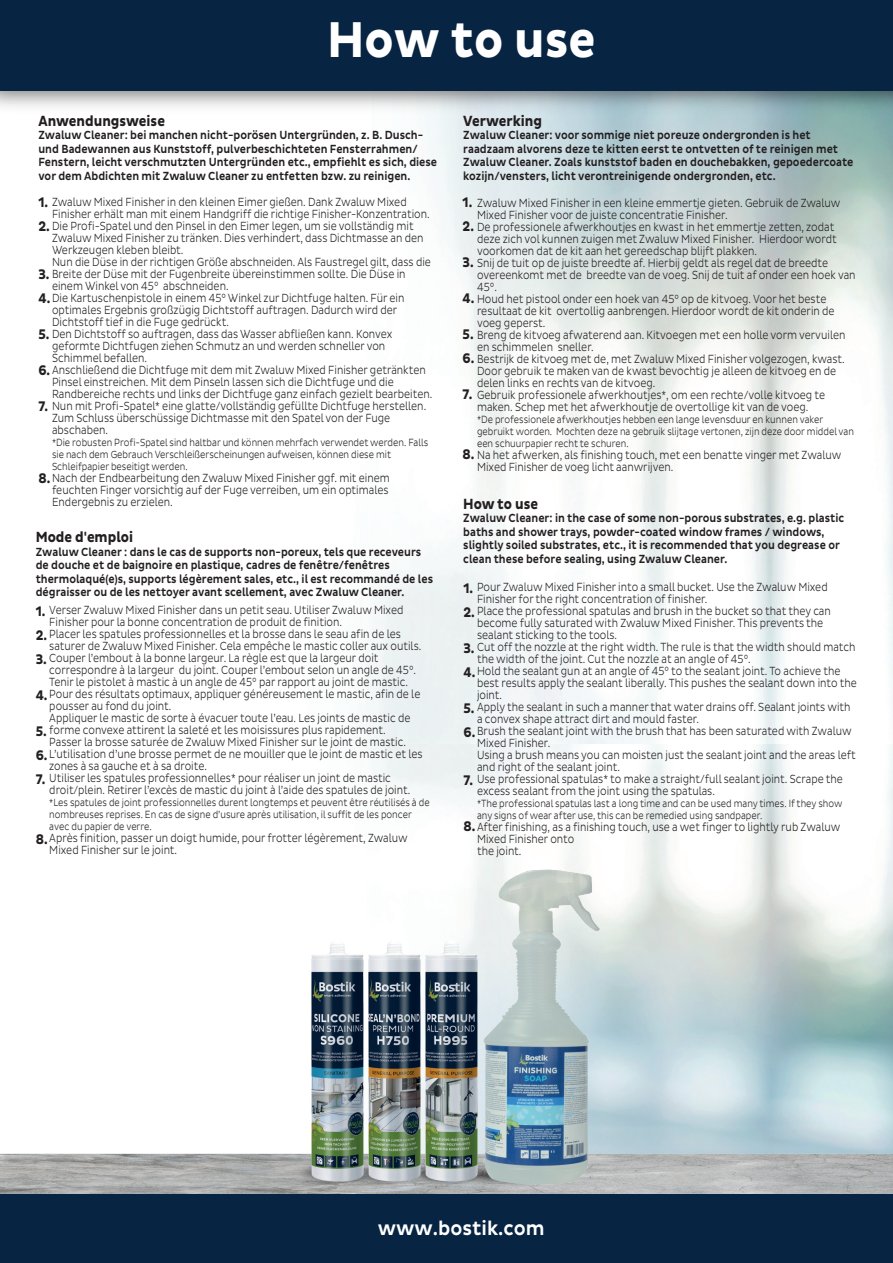
<style>
.page{position:relative;width:893px;height:1263px;background:#fff}
.page>*{position:absolute;margin:0;border:0;box-sizing:border-box;transform-origin:0 0}
.t1{font:700 51.15px "Bostik";color:#fff;scale:.88 1}
.t2{font:500 20.25px "Bostik";color:#fff;scale:.9 1}
.t3{font:700 15px "Bostik";color:#231f20;scale:.85 1}
.t4{font:700 14.1px/24px "Bostik";color:#231f20;scale:.85 1}
.t5{font:300 12px/12px "Bostik";color:#231f20;scale:.8 1}
.t6{font:500 12px/13.5px "Bostik";color:#231f20;scale:.85 1}
.t7{font:300 10.5px/12px "Bostik Office";color:#231f20;scale:.8 1}
</style>
<div class="page">
<img style="left:0;top:743px;width:893px;height:451px">
<img style="left:0;top:90px;width:893px;height:30px">
<div style="left:0;top:0;width:893px;height:90px;background:#072442"></div>
<div style="left:0;top:1194px;width:893px;height:69px;background:#072442"></div>
<img style="left:471px;top:860px;width:142px;height:334px">
<svg style="left:293px;top:1161px;width:78px;height:24px"></svg>
<img style="left:305px;top:934px;width:57px;height:255px">
<img style="left:362px;top:934px;width:58px;height:255px">
<img style="left:420px;top:934px;width:64px;height:255px">
<h1 class="t1" style="left:327px;top:11px;width:307px">How to use</h1>
<p class="t3" style="left:38px;top:112px;width:150px">Anwendungsweise</p>
<p class="t6" style="left:38px;top:129px;width:471px">Zwaluw Cleaner: bei manchen nicht-porösen Untergründen, z. B. Dusch&shy;und Badewannen aus Kunststoff, pulverbeschichteten Fensterrahmen/ Fenstern, leicht verschmutzten Untergründen etc., empfiehlt es sich, diese vor dem Abdichten mit Zwaluw Cleaner zu entfetten bzw. zu reinigen.</p>
<p class="t5" style="left:52px;top:196px;width:477px">Zwaluw Mixed Finisher in den kleinen Eimer gießen. Dank Zwaluw Mixed Finisher erhält man mit einem Handgriff die richtige Finisher-Konzentration.<br>Die Profi-Spatel und den Pinsel in den Eimer legen, um sie vollständig mit Zwaluw Mixed Finisher zu tränken. Dies verhindert, dass Dichtmasse an den Werkzeugen kleben bleibt.<br>Nun die Düse in der richtigen Größe abschneiden. Als Faustregel gilt, dass die Breite der Düse mit der Fugenbreite übereinstimmen sollte. Die Düse in einem Winkel von 45° abschneiden.<br>Die Kartuschenpistole in einem 45° Winkel zur Dichtfuge halten. Für ein optimales Ergebnis großzügig Dichtstoff auftragen. Dadurch wird der Dichtstoff tief in die Fuge gedrückt.<br>Den Dichtstoff so auftragen, dass das Wasser abfließen kann. Konvex geformte Dichtfugen ziehen Schmutz an und werden schneller von Schimmel befallen.<br>Anschließend die Dichtfuge mit dem mit Zwaluw Mixed Finisher getränkten Pinsel einstreichen. Mit dem Pinseln lassen sich die Dichtfuge und die Randbereiche rechts und links der Dichtfuge ganz einfach gezielt bearbeiten.<br>Nun mit Profi-Spatel* eine glatte/vollständig gefüllte Dichtfuge herstellen.<br>Zum Schluss überschüssige Dichtmasse mit den Spatel von der Fuge abschaben.</p>
<p class="t7" style="left:52px;top:437px;width:472px">*Die robusten Profi-Spatel sind haltbar und können mehrfach verwendet werden. Falls sie nach dem Gebrauch Verschleißerscheinungen aufweisen, können diese mit<br>Schleifpapier beseitigt werden.</p>
<p class="t5" style="left:52px;top:472px;width:424px;text-align:justify">Nach der Endbearbeitung den Zwaluw Mixed Finisher ggf. mit einem feuchten Finger vorsichtig auf der Fuge verreiben, um ein optimales Endergebnis zu erzielen.</p>
<p class="t4" style="left:38px;top:191px;width:15px">1.<br>2.</p>
<p class="t4" style="left:38px;top:263px;width:16px">3.<br>4.</p>
<p class="t4" style="left:38px;top:323px;width:15px">5.</p>
<p class="t4" style="left:38px;top:359px;width:15px">6.</p>
<p class="t4" style="left:38px;top:395px;width:13px">7.</p>
<p class="t4" style="left:38px;top:467px;width:16px">8.</p>
<p class="t3" style="left:36px;top:529px;width:116px">Mode d'emploi</p>
<p class="t6" style="left:36px;top:545px;width:469px">Zwaluw Cleaner : dans le cas de supports non-poreux, tels que receveurs de douche et de baignoire en plastique, cadres de fenêtre/fenêtres thermolaqué(e)s, supports légèrement sales, etc., il est recommandé de les dégraisser ou de les nettoyer avant scellement, avec Zwaluw Cleaner.</p>
<p class="t5" style="left:49px;top:604px;width:468px">Verser Zwaluw Mixed Finisher dans un petit seau. Utiliser Zwaluw Mixed Finisher pour la bonne concentration de produit de finition.<br>Placer les spatules professionnelles et la brosse dans le seau afin de les saturer de Zwaluw Mixed Finisher. Cela empêche le mastic coller aux outils.<br>Couper l’embout à la bonne largeur. La règle est que la largeur doit correspondre à la largeur du joint. Couper l’embout selon un angle de 45°.<br>Tenir le pistolet à mastic à un angle de 45° par rapport au joint de mastic.<br>Pour des résultats optimaux, appliquer généreusement le mastic, afin de le pousser au fond du joint.<br>Appliquer le mastic de sorte à évacuer toute l’eau. Les joints de mastic de forme convexe attirent la saleté et les moisissures plus rapidement.<br>Passer la brosse saturée de Zwaluw Mixed Finisher sur le joint de mastic.<br>L’utilisation d’une brosse permet de ne mouiller que le joint de mastic et les zones à sa gauche et à sa droite.<br>Utiliser les spatules professionnelles* pour réaliser un joint de mastic droit/plein. Retirer l’excès de mastic du joint à l’aide des spatules de joint.</p>
<p class="t7" style="left:49px;top:797px;width:477px">*Les spatules de joint professionnelles durent longtemps et peuvent être réutilisés à de nombreuses reprises. En cas de signe d’usure après utilisation, il suffit de les poncer avec du papier de verre.</p>
<p class="t5" style="left:49px;top:832px;width:450px">Après finition, passer un doigt humide, pour frotter légèrement, Zwaluw<br>Mixed Finisher sur le joint.</p>
<p class="t4" style="left:36px;top:600px;width:15px;text-align:justify">1.<br>2.<br>3.</p>
<p class="t4" style="left:36px;top:684px;width:16px">4.</p>
<p class="t4" style="left:36px;top:720px;width:15px;text-align:justify">5.<br>6.<br>7.</p>
<p class="t4" style="left:36px;top:828px;width:16px">8.</p>
<p class="t3" style="left:463px;top:112px;width:94px">Verwerking</p>
<p class="t6" style="left:463px;top:129px;width:461px">Zwaluw Cleaner: voor sommige niet poreuze ondergronden is het raadzaam alvorens deze te kitten eerst te ontvetten of te reinigen met Zwaluw Cleaner. Zoals kunststof baden en douchebakken, gepoedercoate kozijn/vensters, licht verontreinigende ondergronden, etc.</p>
<p class="t4" style="left:463px;top:191px;width:15px">1.<br>2.</p>
<p class="t4" style="left:463px;top:251px;width:15px">3.</p>
<p class="t4" style="left:463px;top:287px;width:16px">4.</p>
<p class="t4" style="left:463px;top:323px;width:15px">5.<br>6.</p>
<p class="t4" style="left:463px;top:383px;width:13px">7.</p>
<p class="t5" style="left:477px;top:197px;width:475px">Zwaluw Mixed Finisher in een kleine emmertje gieten. Gebruik de Zwaluw Mixed Finisher voor de juiste concentratie Finisher.<br>De professionele afwerkhoutjes en kwast in het emmertje zetten, zodat deze zich vol kunnen zuigen met Zwaluw Mixed Finisher. Hierdoor wordt voorkomen dat de kit aan het gereedschap blijft plakken.<br>Snij de tuit op de juiste breedte af. Hierbij geldt als regel dat de breedte overeenkomt met de breedte van de voeg. Snij de tuit af onder een hoek van 45°.<br>Houd het pistool onder een hoek van 45° op de kitvoeg. Voor het beste resultaat de kit overtollig aanbrengen. Hierdoor wordt de kit onderin de voeg geperst.<br>Breng de kitvoeg afwaterend aan. Kitvoegen met een holle vorm vervuilen en schimmelen sneller.<br>Bestrijk de kitvoeg met de, met Zwaluw Mixed Finisher volgezogen, kwast.<br>Door gebruik te maken van de kwast bevochtig je alleen de kitvoeg en de delen links en rechts van de kitvoeg.<br>Gebruik professionele afwerkhoutjes*, om een rechte/volle kitvoeg te maken. Schep met het afwerkhoutje de overtollige kit van de voeg.</p>
<p class="t7" style="left:477px;top:413px;width:473px">*De professionele afwerkhoutjes hebben een lange levensduur en kunnen vaker gebruikt worden. Mochten deze na gebruik slijtage vertonen, zijn deze door middel van een schuurpapier recht te schuren.</p>
<p class="t5" style="left:477px;top:449px;width:457px">Na het afwerken, als finishing touch, met een benatte vinger met Zwaluw<br>Mixed Finisher de voeg licht aanwrijven.</p>
<p class="t4" style="left:463px;top:443px;width:16px">8.</p>
<p class="t3" style="left:463px;top:495px;width:90px">How to use</p>
<p class="t6" style="left:463px;top:512px;width:450px">Zwaluw Cleaner: in the case of some non-porous substrates, e.g. plastic baths and shower trays, powder-coated window frames / windows, slightly soiled substrates, etc., it is recommended that you degrease or clean these before sealing, using Zwaluw Cleaner.</p>
<p class="t5" style="left:477px;top:581px;width:476px">Pour Zwaluw Mixed Finisher into a small bucket. Use the Zwaluw Mixed Finisher for the right concentration of finisher.<br>Place the professional spatulas and brush in the bucket so that they can become fully saturated with Zwaluw Mixed Finisher. This prevents the sealant sticking to the tools.<br>Cut off the nozzle at the right width. The rule is that the width should match the width of the joint. Cut the nozzle at an angle of 45°.<br>Hold the sealant gun at an angle of 45° to the sealant joint. To achieve the best results apply the sealant liberally. This pushes the sealant down into the joint.<br>Apply the sealant in such a manner that water drains off. Sealant joints with a convex shape attract dirt and mould faster.<br>Brush the sealant joint with the brush that has been saturated with Zwaluw Mixed Finisher.<br>Using a brush means you can moisten just the sealant joint and the areas left and right of the sealant joint.<br>Use professional spatulas* to make a straight/full sealant joint. Scrape the excess sealant from the joint using the spatulas.</p>
<p class="t7" style="left:477px;top:797px;width:458px">*The professional spatulas last a long time and can be used many times. If they show any signs of wear after use, this can be remedied using sandpaper.</p>
<p class="t5" style="left:477px;top:821px;width:456px">After finishing, as a finishing touch, use a wet finger to lightly rub Zwaluw<br>Mixed Finisher onto<br>the joint.</p>
<p class="t4" style="left:463px;top:576px;width:15px">1.<br>2.</p>
<p class="t4" style="left:463px;top:636px;width:16px">3.<br>4.</p>
<p class="t4" style="left:463px;top:696px;width:15px">5.<br>6.</p>
<p class="t4" style="left:463px;top:768px;width:13px">7.</p>
<p class="t4" style="left:463px;top:815px;width:16px">8.</p>
<h2 class="t2" style="left:378px;top:1217px;width:187px">www.bostik.com</h2>
</div>
